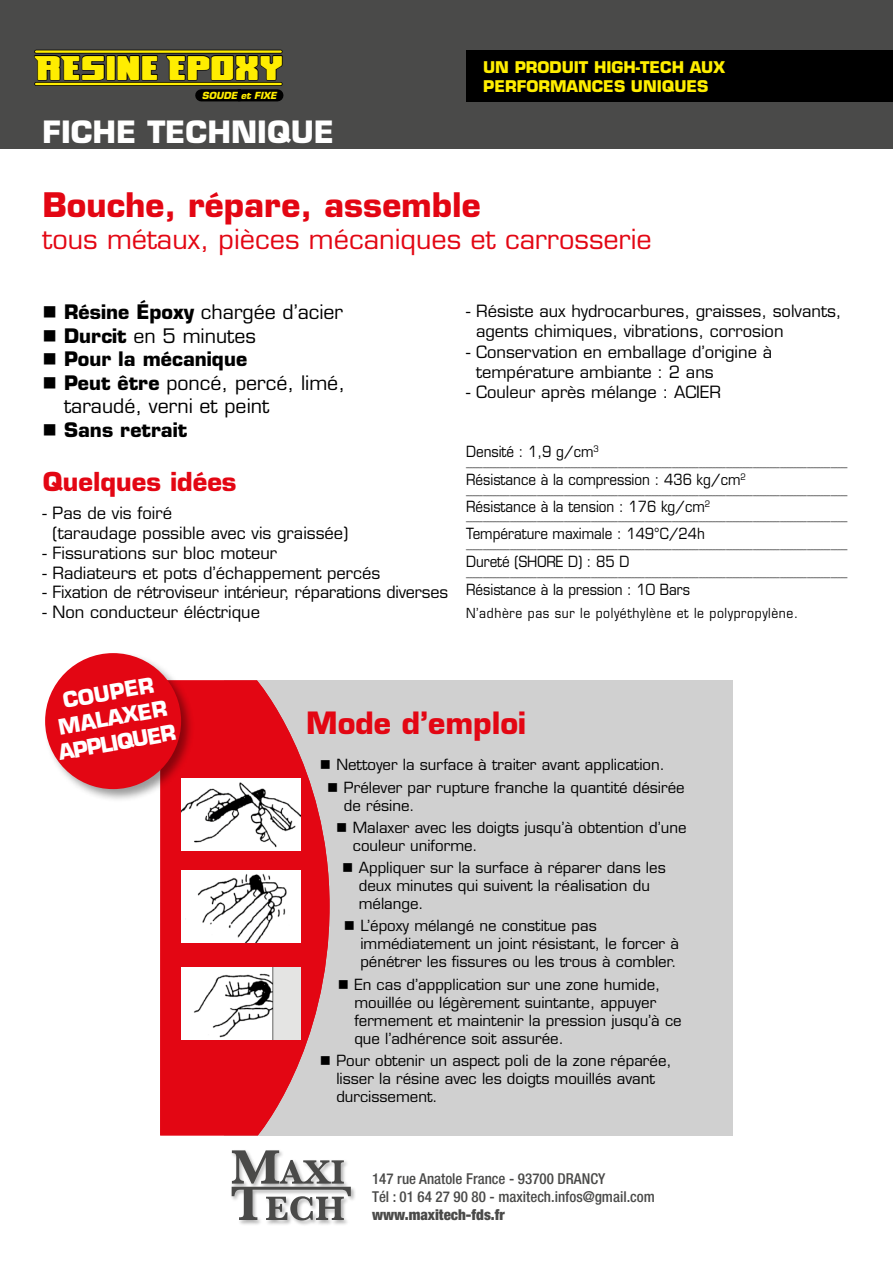
<style>
.page{position:relative;width:893px;height:1263px;background:#fff}
.page>*{position:absolute;margin:0;border:0;box-sizing:border-box;transform-origin:0 0}
.t1{font:700 33px "Eurostile";color:#e30613}
.t2{font:31.5px "Broad";color:#ffed00;scale:.92 1}
.t3{font:700 30px "Eurostile";color:#fff}
.t4{font:700 30px "Eurostile";color:#e30613}
.t5{font:27px "Eurostile";color:#e30613}
.t6{font:700 25.5px "Eurostile";color:#e30613}
.t7{font:700 21px/25.2px "Eurostile";color:#fff;text-align:center}
.t8{font:19.5px/23.4px "Eurostile";color:#000}
.t9{font:700 19.5px "Eurostile";color:#000}
.t10{font:16.5px/20.2px "Eurostile";color:#000}
.t11{font:700 15.75px "Eurostile";color:#fe0}
.t12{font:15px/18px "Eurostile";color:#000}
.t13{font:15px "Eurostile";color:#000;scale:.9 1}
.t14{font:500 condensed 15px/18px "Helvetica Neue";color:#4a4a49}
.t15{font:900 condensed 15px "Helvetica Neue";color:#4a4a49}
.t16{font:13.5px "Eurostile";letter-spacing:.05em;color:#000;scale:.9 1}
.t17{font:italic 700 9.6px "Eurostile";color:#ffed00}
.t18{font:7.5px "Eurostile";color:#000;scale:.9 1}
.s1{font-weight:700}
</style>
<div class="page">
<div style="left:0;top:0;width:893px;height:149px;background:#4a4a49"></div>
<div style="left:224px;top:680px;width:509px;height:455px;background:#d0d0d0"></div>
<svg style="left:160px;top:680px;width:170px;height:455px;fill:#e30613"></svg>
<img style="left:181px;top:778px;width:119px;height:72px">
<div style="left:181px;top:871px;width:119px;height:72px;background:#fff"></div>
<img style="left:185px;top:873px;width:102px;height:70px">
<div style="left:181px;top:967px;width:119px;height:73px;background:#fff"></div>
<img style="left:194px;top:967px;width:106px;height:73px">
<div style="left:43px;top:651px;width:152px;height:152px;background:#000;opacity:.4"></div>
<div style="left:45px;top:653px;width:136px;height:136px;background:#e30613;border-radius:50%"></div>
<div style="left:466px;top:51px;width:427px;height:51px;background:#000"></div>
<hr style="left:36px;top:82px;width:245px;height:4px;background:#322f02">
<hr style="left:36px;top:83px;width:245px;height:2px;background:#ffed00">
<hr style="left:36px;top:50px;width:245px;height:4px;background:#1f1f1f">
<hr style="left:36px;top:50px;width:245px;height:3px;background:#ffed00">
<svg style="left:34px;top:55px;width:124px;height:26px"></svg>
<svg style="left:166px;top:55px;width:117px;height:26px"></svg>
<svg style="left:201px;top:89px;width:76px;height:12px"></svg>
<div style="left:230px;top:1149px;width:127px;height:77px;background:#000;opacity:.3"></div>
<svg style="left:232px;top:1150px;width:119px;height:70px"></svg>
<h2 class="t2" style="left:35px;top:46px;width:272px">RESINE EPOXY</h2>
<p class="t17" style="left:202px;top:90px;width:76px">SOUDE et FIXE</p>
<h3 class="t3" style="left:43px;top:114px;width:293px">FICHE TECHNIQUE</h3>
<p class="t11" style="left:483px;top:57px;width:243px">UN PRODUIT HIGH-TECH AUX</p>
<p class="t11" style="left:483px;top:76px;width:227px">PERFORMANCES UNIQUES</p>
<h1 class="t1" style="left:43px;top:184px;width:440px">Bouche, répare, assemble</h1>
<h3 class="t5" style="left:43px;top:223px;width:611px">tous métaux, pièces mécaniques et carrosserie</h3>
<h3 class="t8" style="left:43px;top:301px;width:302px">■ <span class="s1">Résine Époxy</span> chargée d’acier</h3>
<h3 class="t8" style="left:43px;top:324px;width:215px">■ <span class="s1">Durcit</span> en 5 minutes</h3>
<h3 class="t9" style="left:43px;top:347px;width:206px">■ Pour la mécanique</h3>
<h3 class="t8" style="left:64px;top:371px;width:282px;text-indent:-22px">■ <span class="s1">Peut être</span> poncé, percé, limé, taraudé, verni et peint</h3>
<h3 class="t9" style="left:43px;top:417px;width:146px">■ Sans retrait</h3>
<h3 class="t6" style="left:43px;top:466px;width:196px">Quelques idées</h3>
<p class="t10" style="left:53px;top:503px;width:297px;line-height:19.8px;text-indent:-10px">- Pas de vis foiré<br>(taraudage possible avec vis graissée)</p>
<p class="t10" style="left:43px;top:543px;width:236px">- Fissurations sur bloc moteur</p>
<p class="t10" style="left:43px;top:562px;width:339px">- Radiateurs et pots d’échappement percés</p>
<p class="t10" style="left:43px;top:582px;width:407px">- Fixation de rétroviseur intérieur, réparations diverses</p>
<p class="t10" style="left:43px;top:602px;width:219px">- Non conducteur éléctrique</p>
<p class="t10" style="left:476px;top:301px;width:367px;text-indent:-10px">- Résiste aux hydrocarbures, graisses, solvants, agents chimiques, vibrations, corrosion</p>
<p class="t10" style="left:476px;top:341px;width:298px;text-indent:-10px">- Conservation en emballage d’origine à température ambiante : 2 ans</p>
<p class="t10" style="left:466px;top:382px;width:256px">- Couleur après mélange : ACIER</p>
<p class="t13" style="left:466px;top:443px;width:149px">Densité : 1,9 g/cm<sup>3</sup></p>
<p class="t18" style="left:466px;top:459px;width:425px">_________________________________________________________________________________________________________________</p>
<p class="t13" style="left:466px;top:470px;width:312px">Résistance à la compression : 436 kg/cm<sup>2</sup></p>
<p class="t18" style="left:466px;top:487px;width:425px">_________________________________________________________________________________________________________________</p>
<p class="t13" style="left:466px;top:497px;width:273px">Résistance à la tension : 176 kg/cm<sup>2</sup></p>
<p class="t18" style="left:466px;top:514px;width:425px">_________________________________________________________________________________________________________________</p>
<p class="t13" style="left:466px;top:525px;width:267px">Température maximale : 149°C/24h</p>
<p class="t18" style="left:466px;top:542px;width:425px">_________________________________________________________________________________________________________________</p>
<p class="t13" style="left:466px;top:553px;width:183px">Dureté (SHORE D) : 85 D</p>
<p class="t18" style="left:466px;top:570px;width:425px">_________________________________________________________________________________________________________________</p>
<p class="t13" style="left:466px;top:581px;width:250px">Résistance à la pression : 10 Bars</p>
<p class="t16" style="left:466px;top:605px;width:371px">N’adhère pas sur le polyéthylène et le polypropylène.</p>
<h3 class="t7" style="left:48px;top:690px;width:120px;rotate:-10deg">COUPER<br>MALAXER<br>APPLIQUER</h3>
<h3 class="t4" style="left:306px;top:705px;width:221px">Mode d’emploi</h3>
<p class="t12" style="left:320px;top:756px;width:347px">■ Nettoyer la surface à traiter avant application.</p>
<p class="t12" style="left:344px;top:778px;width:342px;text-indent:-17px">■ Prélever par rupture franche la quantité désirée de résine.</p>
<p class="t12" style="left:353px;top:818px;width:335px;text-indent:-17px">■ Malaxer avec les doigts jusqu’à obtention d’une couleur uniforme.</p>
<p class="t12" style="left:359px;top:859px;width:308px;text-indent:-17px">■ Appliquer sur la surface à réparer dans les deux minutes qui suivent la réalisation du mélange.</p>
<p class="t12" style="left:360px;top:917px;width:320px;text-indent:-17px">■ L’époxy mélangé ne constitue pas immédiatement un joint résistant, le forcer à pénétrer les fissures ou les trous à combler.</p>
<p class="t12" style="left:354px;top:975px;width:329px;text-indent:-17px">■ En cas d’appplication sur une zone humide, mouillée ou légèrement suintante, appuyer fermement et maintenir la pression jusqu’à ce que l’adhérence soit assurée.</p>
<p class="t12" style="left:336px;top:1051px;width:337px;text-indent:-17px">■ Pour obtenir un aspect poli de la zone réparée, lisser la résine avec les doigts mouillés avant durcissement.</p>
<p class="t14" style="left:372px;top:1170px;width:284px">147 rue Anatole France - 93700 DRANCY<br>Tél : 01 64 27 90 80 - maxitech.infos@gmail.com</p>
<p class="t15" style="left:372px;top:1206px;width:134px">www.maxitech-fds.fr</p>
</div>
